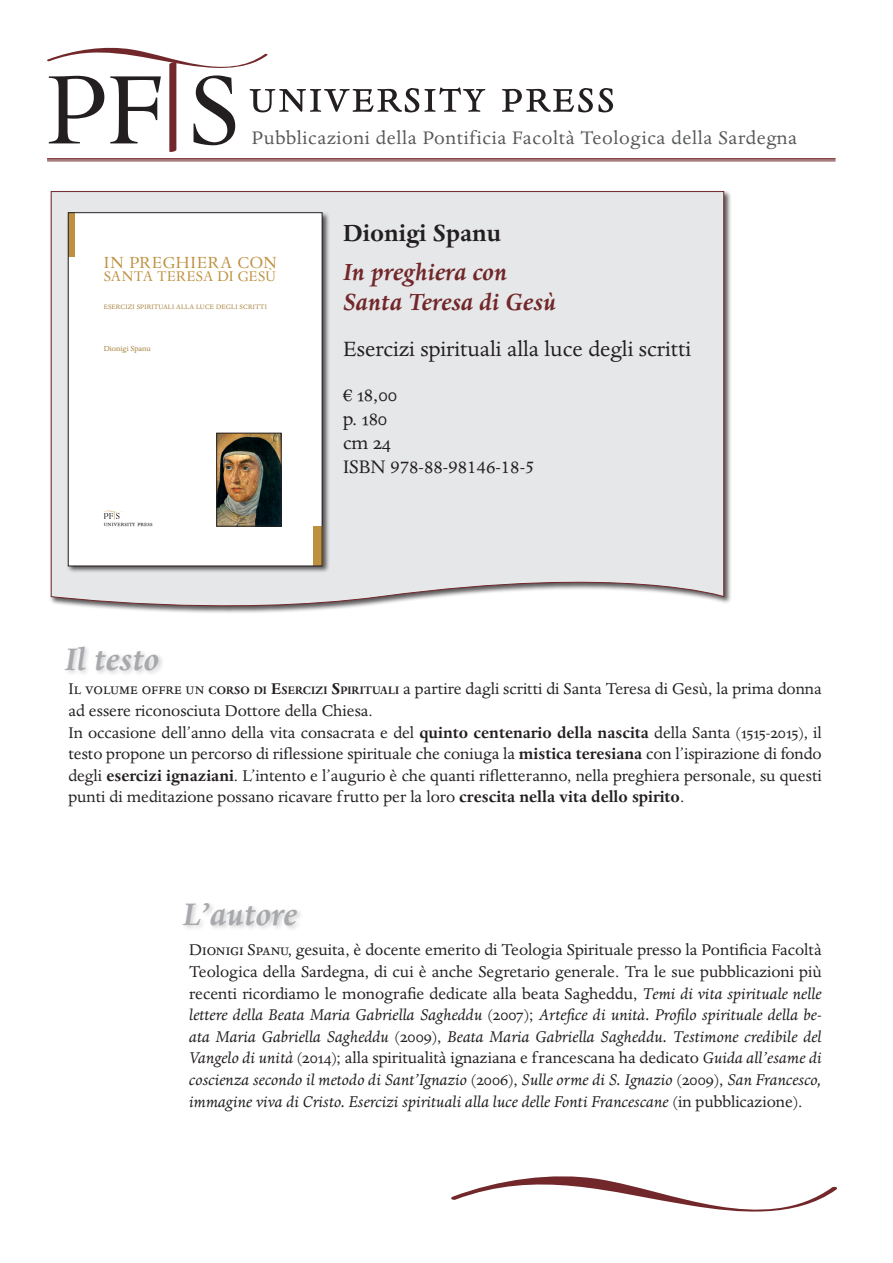
<style>
.page{position:relative;width:893px;height:1263px;background:#fff}
.page>*{position:absolute;margin:0;border:0;box-sizing:border-box;transform-origin:0 0}
.t1{font:54px "Dante MT Regular Expert";letter-spacing:.03em;color:#231f20}
.t2{font:italic 700 36px "Dante MT Pro";color:#a8a9ad}
.t3{font:italic 700 27px/30px "Dante MT Pro";color:#72282b}
.t4{font:700 27px "Dante MT Pro";color:#231f20}
.t5{font:24px "Dante MT Pro";color:#231f20}
.t6{font:21px "Dante MT Pro";letter-spacing:.03em;color:#57585a}
.t7{font:21px/24px "Dante MT Pro";color:#231f20}
.t8{font:italic 18px/21.6px "Dante MT Pro";color:#231f20;text-align:justify}
.t9{font:18px/21.6px "Dante MT Pro";color:#231f20}
.t10{font:16.95px "Dante Titling";letter-spacing:.04em;color:#be9140}
.t11{font:14.7px "Dante Titling";letter-spacing:.02em;color:#be9140}
.t12{font:8.4px "Dante MT Pro";color:#a47e36}
.t13{font:7.35px "Dante MT Pro";letter-spacing:.02em;color:#a47e36}
.t14{font:7.35px "Dante MT Regular Expert";letter-spacing:.02em;color:#231f20}
.s1{font-family:"Dante MT Regular Alt"}
.s2{font-weight:700;font-size:12.6px}
.s3{font-weight:700}
.s4{font-style:normal}
.s5{font-family:"Dante MT Regular Alt";font-style:normal}
</style>
<div class="page">
<svg style="left:51px;top:191px;width:673px;height:422px"></svg>
<svg style="left:451px;top:1176px;width:386px;height:36px"></svg>
<svg style="left:47px;top:47px;width:221px;height:105px"></svg>
<hr style="left:47px;top:158px;width:789px;height:2px;background:#72282b">
<hr style="left:47px;top:161px;width:789px;height:1px;background:#72282b">
<div style="left:62px;top:644px;width:103px;height:33px;background:#231f20;opacity:.22"></div>
<div style="left:181px;top:901px;width:123px;height:31px;background:#231f20;opacity:.22"></div>
<div style="left:66px;top:211px;width:264px;height:363px;background:#231f20;opacity:.75"></div>
<div style="left:68px;top:213px;width:254px;height:353px;background:#fff"></div>
<svg style="left:103px;top:510px;width:19px;height:10px"></svg>
<div style="left:68px;top:213px;width:7px;height:44px;background:#be9140"></div>
<div style="left:313px;top:526px;width:9px;height:40px;background:#be9140"></div>
<img style="left:219px;top:435px;width:60px;height:89px">
<div style="left:217px;top:433px;width:64px;height:93px;border:1px solid #231f20"></div>
<div style="left:68px;top:212px;width:254px;height:354px;border:1px solid #231f20"></div>
<svg style="left:56px;top:474px;width:4px;height:3px"></svg>
<h1 class="t1" style="left:249px;top:72px;width:368px">university press</h1>
<p class="t6" style="left:252px;top:125px;width:547px">Pubblicazioni della Pontificia Facoltà Teologica della Sardegna</p>
<p class="t10" style="left:104px;top:253px;width:175px">IN PREGHIERA CON</p>
<p class="t11" style="left:104px;top:267px;width:174px">SANTA TERESA DI GESÙ</p>
<p class="t13" style="left:104px;top:302px;width:165px">ESERCIZI SPIRITUALI ALLA LUCE DEGLI SCRITTI</p>
<p class="t12" style="left:104px;top:343px;width:49px">Dionigi Spanu</p>
<p class="t14" style="left:104px;top:521px;width:51px">university press</p>
<h2 class="t2" style="left:65px;top:639px;width:96px">Il testo</h2>
<h3 class="t4" style="left:343px;top:218px;width:160px">Dionigi Spanu</h3>
<h3 class="t3" style="left:343px;top:257px;width:215px">In preghiera con<br>Santa Teresa di Gesù</h3>
<h3 class="t5" style="left:343px;top:335px;width:350px">Esercizi spirituali alla luce degli scritti</h3>
<p class="t7" style="left:343px;top:383px;width:193px">€ <span class="s1">1</span>8,00<br>p. <span class="s1">1</span>80<br>cm 24<br>ISBN 978-88-98146-18-5</p>
<p class="t9" style="left:68px;top:678px;width:755px">Il volume offre un <span class="s2">CORSO DI</span> <span class="s3">E</span><span class="s2">SERCIZI</span> <span class="s3">S</span><span class="s2">PIRITUALI</span> a partire dagli scritti di Santa Teresa di Gesù, la prima donna ad essere riconosciuta Dottore della Chiesa.<br>In occasione dell’anno della vita consacrata e del <span class="s3">quinto centenario della nascita</span> della Santa (<span class="s1">1</span>5<span class="s1">1</span>5-20<span class="s1">1</span>5), il testo propone un percorso di riflessione spirituale che coniuga la <span class="s3">mistica teresiana</span> con l’ispirazione di fondo degli <span class="s3">esercizi ignaziani</span>. L’intento e l’augurio è che quanti rifletteranno, nella preghiera personale, su questi punti di meditazione possano ricavare frutto per la loro <span class="s3">crescita nella vita dello spirito</span>.</p>
<h2 class="t2" style="left:183px;top:894px;width:115px">L’autore</h2>
<p class="t8" style="left:189px;top:939px;width:634px"><span class="s4">Dionigi Spanu, gesuita, è docente emerito di Teologia Spirituale presso la Pontificia Facoltà Teologica della Sardegna, di cui è anche Segretario generale. Tra le sue pubblicazioni più recenti ricordiamo le monografie dedicate alla beata Sagheddu,</span> Temi di vita spirituale nelle lettere della Beata Maria Gabriella Sagheddu <span class="s4">(2007);</span> Artefice di unità. Profilo spirituale della be&shy;ata Maria Gabriella Sagheddu <span class="s4">(2009),</span> Beata Maria Gabriella Sagheddu. Testimone credibile del Vangelo di unità <span class="s4">(20</span><span class="s5">1</span><span class="s4">4); alla spiritualità ignaziana e francescana ha dedicato</span> Guida all’esame di coscienza secondo il metodo di Sant’Ignazio <span class="s4">(2006),</span> Sulle orme di S. Ignazio <span class="s4">(2009),</span> San Francesco, immagine viva di Cristo. Esercizi spirituali alla luce delle Fonti Francescane <span class="s4">(in pubblicazione).</span></p>
</div>
